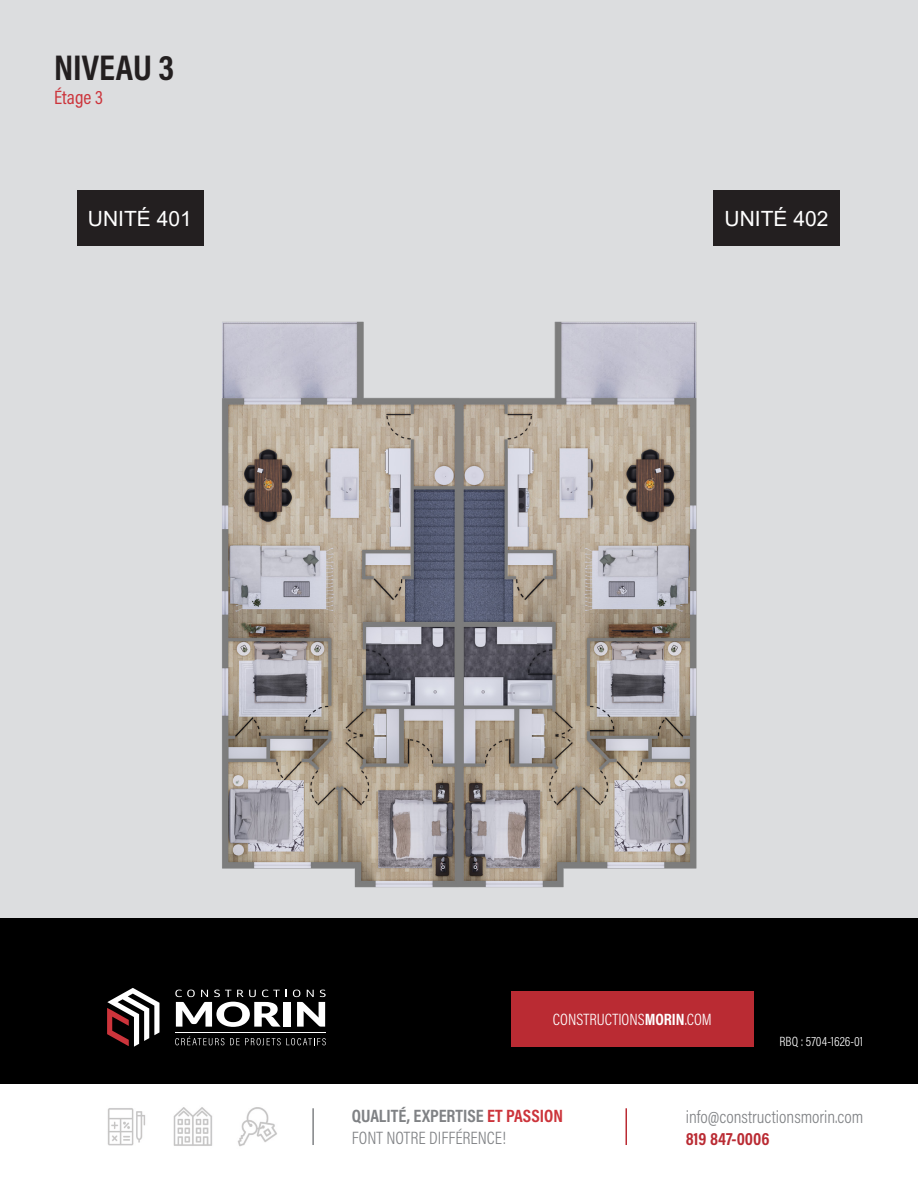
<style>
.page{position:relative;width:918px;height:1188px;background:#fff}
.page>*{position:absolute;margin:0;border:0;box-sizing:border-box;transform-origin:0 0}
.t1{font:700 36px "Acumin Pro Cond";color:#231f20}
.t2{font:21px "Arial";color:#fff}
.t3{font:19.5px "Acumin Pro Cond";color:#cc343b}
.t4{font:300 18px/21.6px "Acumin Pro Cond";color:#808285}
.t5{font:700 18px "Acumin Pro Cond";color:#ba2b33}
.t6{font:300 16.5px "Acumin Pro Cond";color:#fff}
.t7{font:300 13.5px "Acumin Pro Cond";color:#fff}
.s1{font-weight:700}
.s2{font-weight:700;color:#cc343b}
</style>
<div class="page">
<img style="left:76px;top:1083px;width:225px;height:64px">
<div style="left:0;top:918px;width:918px;height:165px;background:#000"></div>
<div style="left:0;top:0;width:918px;height:918px;background:#dcdddf"></div>
<div style="left:511px;top:991px;width:243px;height:56px;background:#ba2b33"></div>
<hr style="left:312px;top:1108px;width:2px;height:37px;background:#808285">
<hr style="left:626px;top:1108px;width:1px;height:37px;background:#ba2b33">
<svg style="left:107px;top:988px;width:52px;height:59px"></svg>
<div style="left:283px;top:1002px;width:8px;height:25px;background:#fff"></div>
<svg style="left:175px;top:990px;width:112px;height:37px"></svg>
<svg style="left:293px;top:990px;width:33px;height:37px"></svg>
<hr style="left:175px;top:1032px;width:151px;height:1px;background:#fff">
<svg style="left:175px;top:1036px;width:49px;height:9px"></svg>
<svg style="left:230px;top:1038px;width:96px;height:7px"></svg>
<div style="left:78px;top:191px;width:126px;height:55px;background:#231f20"></div>
<div style="left:713px;top:191px;width:127px;height:55px;background:#231f20"></div>
<img style="left:222px;top:321px;width:475px;height:567px">
<p class="t1" style="left:54px;top:44px;width:122px">NIVEAU 3</p>
<p class="t3" style="left:54px;top:85px;width:51px">Étage 3</p>
<p class="t2" style="left:88px;top:204px;width:105px">UNITÉ 401</p>
<p class="t2" style="left:725px;top:204px;width:105px">UNITÉ 402</p>
<p class="t6" style="left:553px;top:1009px;width:160px">CONSTRUCTIONS<span class="s1">MORIN</span>.COM</p>
<p class="t7" style="left:780px;top:1033px;width:85px">RBQ : 5704-1626-01</p>
<p class="t4" style="left:352px;top:1105px;width:213px"><span class="s1">QUALITÉ, EXPERTISE</span> <span class="s2">ET PASSION<br></span>FONT NOTRE DIFFÉRENCE!</p>
<p class="t4" style="left:686px;top:1106px;width:179px">info@constructionsmorin.com</p>
<p class="t5" style="left:686px;top:1127px;width:85px">819 847-0006</p>
</div>
